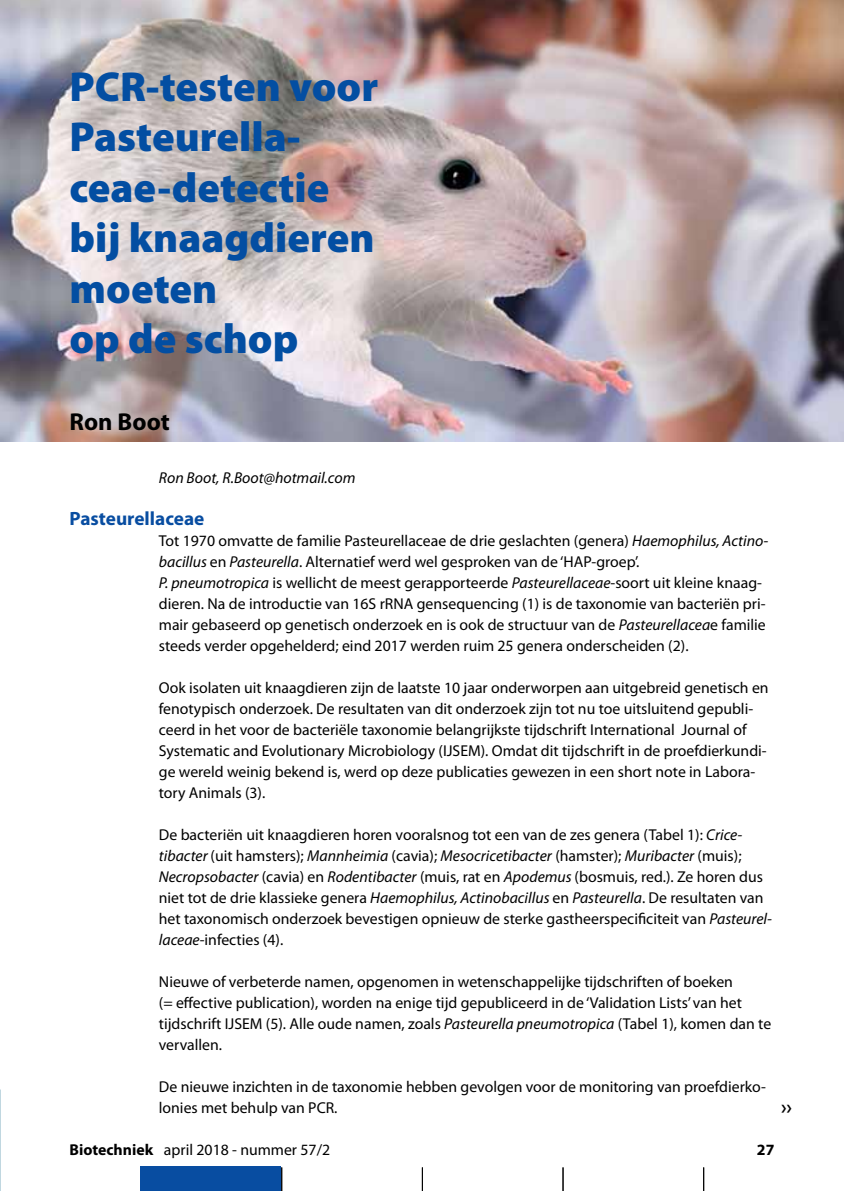
<style>
.page{position:relative;width:844px;height:1191px;background:#fff}
.page>*{position:absolute;margin:0;border:0;box-sizing:border-box;transform-origin:0 0}
.t1{font:900 42px/50.4px "Myriad Pro";color:#034ea2}
.t2{font:700 24.5px "Myriad Pro";color:#000}
.t3{font:600 21px "Myriad Pro";color:#000}
.t4{font:700 19.25px "Myriad Pro";color:#084da1}
.t5{font:15.75px/21px "Myriad Pro";color:#000}
.t6{font:italic 15.75px "Myriad Pro";color:#000}
.t7{font:700 15.75px "Myriad Pro";color:#000}
.s1{font-style:italic}
.s2{font-weight:700}
</style>
<div class="page">
<svg style="left:281px;top:1167px;width:1px;height:24px"></svg>
<svg style="left:422px;top:1167px;width:1px;height:24px"></svg>
<svg style="left:562px;top:1167px;width:1px;height:24px"></svg>
<svg style="left:703px;top:1167px;width:1px;height:24px"></svg>
<div style="left:141px;top:1166px;width:140px;height:25px;background:#084da1"></div>
<img style="left:1px;top:0;width:842px;height:441px">
<hr style="left:0;top:0;width:1px;height:1089px;background:#d4e5ed">
<img style="left:0;top:210px;width:1px;height:336px">
<img style="left:0;top:0;width:1px;height:126px">
<img style="left:0;top:205px;width:1px;height:149px">
<h1 class="t1" style="left:69px;top:60px;width:310px">PCR-testen voor<br>Pasteurella&shy;ceae-detectie bij knaagdieren moeten<br>op de schop</h1>
<h2 class="t2" style="left:69px;top:406px;width:102px">Ron Boot</h2>
<p class="t6" style="left:159px;top:468px;width:198px">Ron Boot, R.Boot@hotmail.com</p>
<p class="t4" style="left:69px;top:506px;width:136px">Pasteurellaceae</p>
<p class="t5" style="left:159px;top:530px;width:611px">Tot 1970 omvatte de familie Pasteurellaceae de drie geslachten (genera) <span class="s1">Haemophilus, Actino&shy;bacillus</span> en <span class="s1">Pasteurella</span>. Alternatief werd wel gesproken van de ‘HAP-groep’.<br><span class="s1">P. pneumotropica</span> is wellicht de meest gerapporteerde <span class="s1">Pasteurellaceae</span>-soort uit kleine knaag&shy;dieren. Na de introductie van 16S rRNA gensequencing (1) is de taxonomie van bacteriën pri&shy;mair gebaseerd op genetisch onderzoek en is ook de structuur van de <span class="s1">Pasteurellacea</span>e familie steeds verder opgehelderd; eind 2017 werden ruim 25 genera onderscheiden (2).</p>
<p class="t5" style="left:159px;top:677px;width:611px">Ook isolaten uit knaagdieren zijn de laatste 10 jaar onderworpen aan uitgebreid genetisch en fenotypisch onderzoek. De resultaten van dit onderzoek zijn tot nu toe uitsluitend gepubli&shy;ceerd in het voor de bacteriële taxonomie belangrijkste tijdschrift International Journal of Systematic and Evolutionary Microbiology (IJSEM). Omdat dit tijdschrift in de proefdierkundi&shy;ge wereld weinig bekend is, werd op deze publicaties gewezen in een short note in Labora&shy;tory Animals (3).</p>
<p class="t5" style="left:159px;top:824px;width:614px">De bacteriën uit knaagdieren horen vooralsnog tot een van de zes genera (Tabel 1): <span class="s1">Crice&shy;tibacter</span> (uit hamsters); <span class="s1">Mannheimia</span> (cavia); <span class="s1">Mesocricetibacter</span> (hamster); <span class="s1">Muribacter</span> (muis); <span class="s1">Necropsobacter</span> (cavia) en <span class="s1">Rodentibacter</span> (muis, rat en <span class="s1">Apodemus</span> (bosmuis, red.). Ze horen dus niet tot de drie klassieke genera <span class="s1">Haemophilus, Actinobacillus</span> en <span class="s1">Pasteurella</span>. De resultaten van het taxonomisch onderzoek bevestigen opnieuw de sterke gastheerspecificiteit van <span class="s1">Pasteurel&shy;laceae</span>-infecties (4).</p>
<p class="t5" style="left:159px;top:971px;width:613px">Nieuwe of verbeterde namen, opgenomen in wetenschappelijke tijdschriften of boeken<br>(= effective publication), worden na enige tijd gepubliceerd in de ‘Validation Lists’ van het tijdschrift IJSEM (5). Alle oude namen, zoals <span class="s1">Pasteurella pneumotropica</span> (Tabel 1), komen dan te vervallen.</p>
<p class="t5" style="left:159px;top:1076px;width:608px">De nieuwe inzichten in de taxonomie hebben gevolgen voor de monitoring van proefdierko&shy;lonies met behulp van PCR.</p>
<h3 class="t3" style="left:780px;top:1093px;width:13px">››</h3>
<p class="t5" style="left:69px;top:1138px;width:262px"><span class="s2">Biotechniek</span> april 2018 - nummer 57/2</p>
<p class="t7" style="left:756px;top:1139px;width:19px">27</p>
</div>
